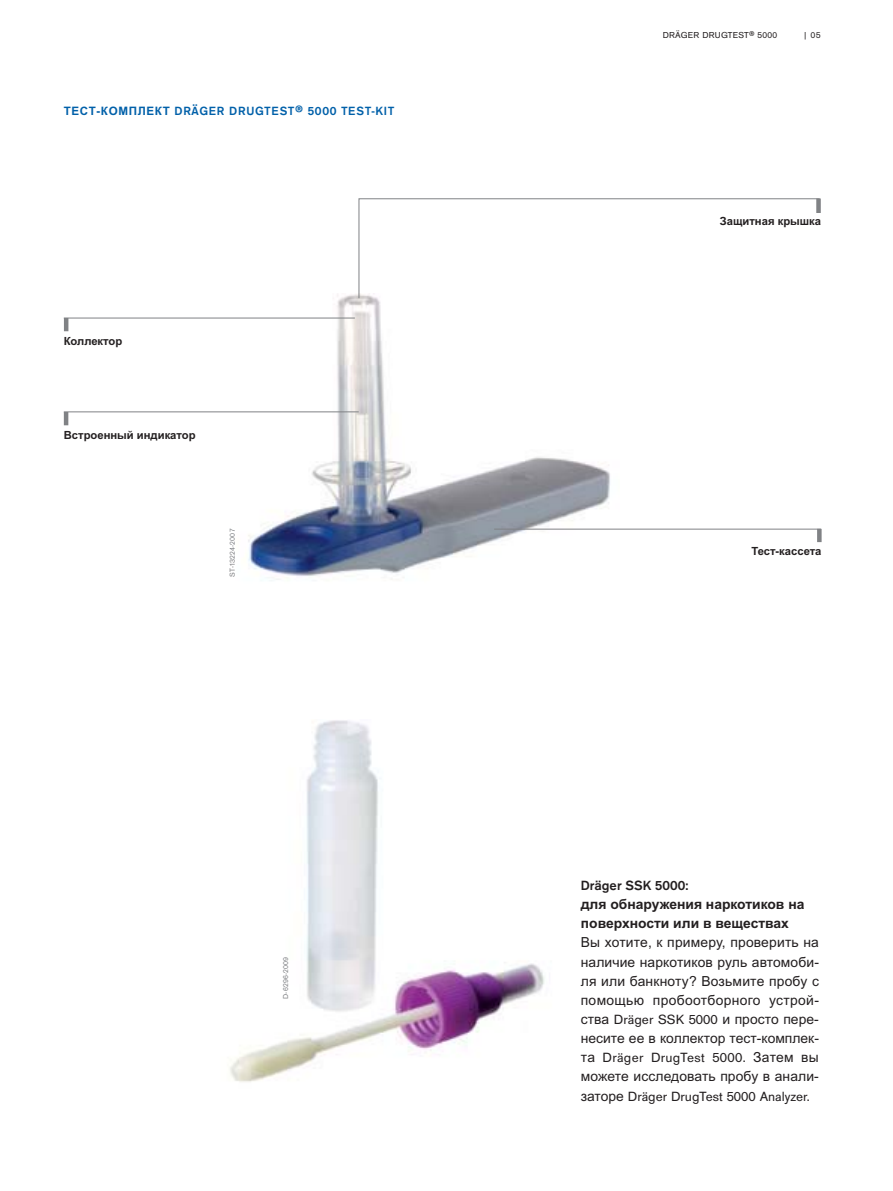
<style>
.page{position:relative;width:893px;height:1191px;background:#fff}
.page>*{position:absolute;margin:0;border:0;box-sizing:border-box;transform-origin:0 0}
.t1{font:13.8px/19.2px "Arial";letter-spacing:.005em;color:#231f20;text-align:justify}
.t2{font:700 13.8px/19.2px "Arial";color:#231f20}
.t3{font:13.8px "Draeger San";color:#231f20}
.t4{font:13.8px "Draeger San";letter-spacing:.02em;color:#231f20}
.t5{font:700 13.8px "Draeger San";color:#231f20}
.t6{font:700 12.3px "Draeger San";letter-spacing:.055em;color:#0060a9}
.t7{font:700 11.25px "Arial";color:#231f20}
.t8{font:9px "Draeger San";letter-spacing:.025em;color:#231f20}
.t9{font:9px "Draeger San Tab";color:#231f20}
.t10{font:7.5px "Draeger San";letter-spacing:.025em;color:#808285}
.s1{font-family:"Arial";font-size:11.7px}
.s2{font-family:"Draeger San"}
.s3{font-family:"Arial"}
</style>
<div class="page">
<img style="left:213px;top:294px;width:406px;height:287px">
<hr style="left:64px;top:318px;width:4px;height:13px;background:#808285">
<hr style="left:64px;top:318px;width:291px;height:1px;background:#808285">
<hr style="left:64px;top:412px;width:4px;height:13px;background:#808285">
<hr style="left:64px;top:411px;width:295px;height:1px;background:#808285">
<div style="left:817px;top:529px;width:5px;height:13px;background:#808285"></div>
<svg style="left:820px;top:198px;width:1px;height:15px"></svg>
<hr style="left:494px;top:529px;width:327px;height:1px;background:#808285">
<svg style="left:358px;top:198px;width:462px;height:101px"></svg>
<img style="left:230px;top:720px;width:315px;height:362px">
<p class="t6" style="left:64px;top:103px;width:332px"><span class="s1">ТЕСТ-КОМПЛЕКТ</span> DRÄGER DRUGTEST® 5000 TEST-KIT</p>
<p class="t7" style="left:64px;top:337px;width:60px">Коллектор</p>
<p class="t7" style="left:64px;top:431px;width:133px">Встроенный индикатор</p>
<p class="t10" style="left:229px;top:577px;width:50px;rotate:-90deg">ST-13224-2007</p>
<p class="t10" style="left:283px;top:999px;width:44px;rotate:-90deg">D-6296-2009</p>
<p class="t8" style="left:663px;top:32px;width:116px">DRÄGER DRUGTEST® 5000</p>
<p class="t9" style="left:803px;top:30px;width:19px">| 05</p>
<p class="t7" style="left:720px;top:217px;width:103px">Защитная крышка</p>
<p class="t7" style="left:751px;top:547px;width:72px">Тест-кассета</p>
<p class="t5" style="left:581px;top:877px;width:110px">Dräger SSK 5000:</p>
<p class="t2" style="left:581px;top:897px;width:225px">для обнаружения наркотиков на поверхности или в веществах</p>
<p class="t1" style="left:581px;top:933px;width:240px">Вы хотите, к примеру, проверить на наличие наркотиков руль автомоби&shy;ля или банкноту? Возьмите пробу с помощью пробоотборного устрой&shy;ства <span class="s2">Dräger SSK 5000</span> и просто пере&shy;несите ее в коллектор тест-комплек-</p>
<p class="t4" style="left:581px;top:1052px;width:240px"><span class="s3">та</span> Dräger DrugTest 5000. <span class="s3">Затем вы</span></p>
<p class="t1" style="left:581px;top:1067px;width:240px">можете исследовать пробу в анали-</p>
<p class="t3" style="left:581px;top:1090px;width:230px"><span class="s3">заторе</span> Dräger DrugTest 5000 Analyzer.</p>
</div>
